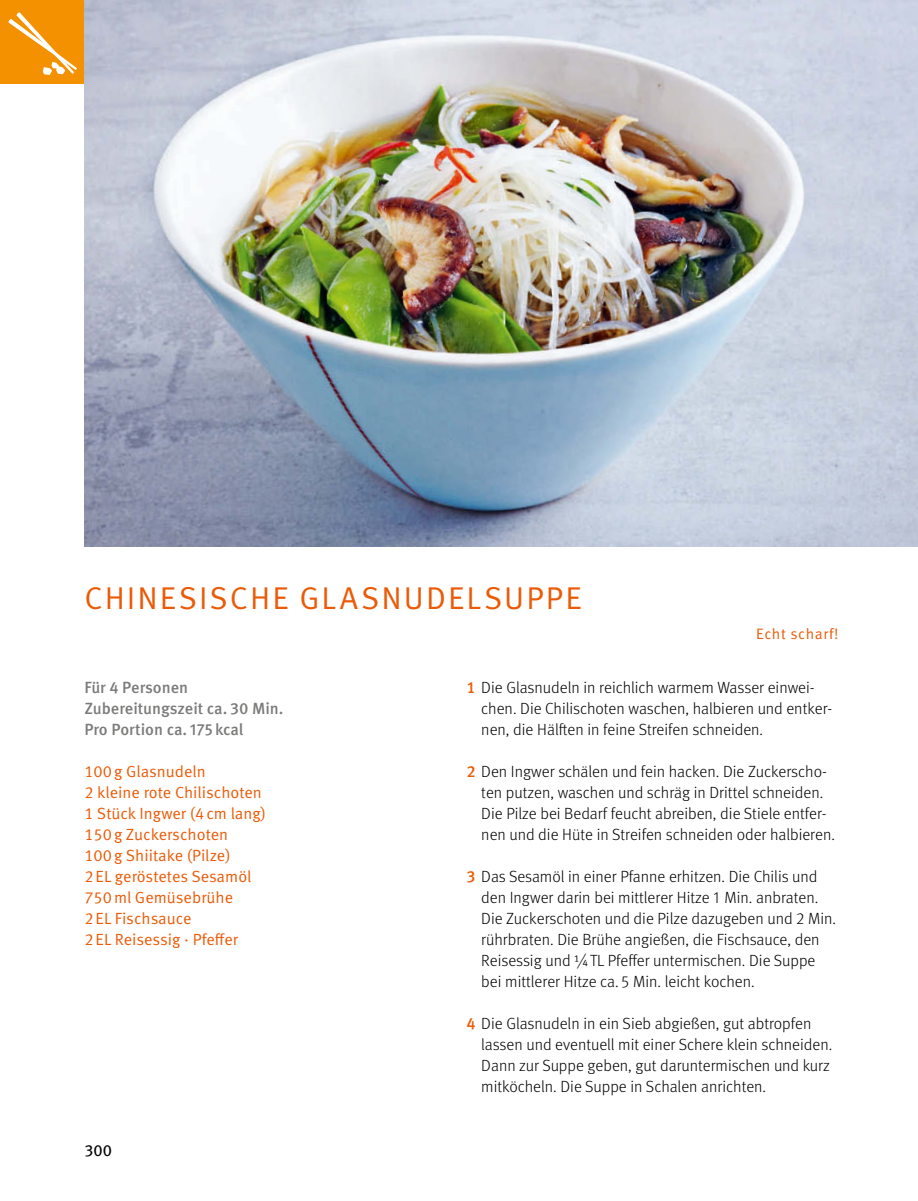
<style>
.page{position:relative;width:918px;height:1201px;background:#fff}
.page>*{position:absolute;margin:0;border:0;box-sizing:border-box;transform-origin:0 0}
.t1{font:31.5px "Meta OT Norm";letter-spacing:.065em;color:#eb5a06}
.t2{font:300 16.1px/21px "Meta OT";color:#000}
.t3{font:16.1px/21px "Meta OT Norm";color:#eb5a06}
.t4{font:500 16.1px/21px "Meta OT";color:#7b7b7a}
.t5{font:16.1px "Meta OT";color:#000}
.t6{font:15.05px "Meta OT Norm";letter-spacing:.04em;color:#eb5a06}
.s1{font-weight:500;color:#eb5a06}
</style>
<div class="page">
<div style="left:0;top:0;width:84px;height:84px;background:#f39100"></div>
<svg style="left:9px;top:13px;width:68px;height:62px"></svg>
<img style="left:84px;top:0;width:834px;height:546px">
<h1 class="t1" style="left:84px;top:583px;width:499px">CHINESISCHE GLASNUDELSUPPE</h1>
<p class="t6" style="left:756px;top:626px;width:84px">Echt scharf!</p>
<p class="t4" style="left:84px;top:678px;width:201px">Für 4 Personen<br>Zubereitungszeit ca. 30 Min.<br>Pro Portion ca. 175 kcal</p>
<p class="t3" style="left:84px;top:761px;width:183px">100 g Glasnudeln<br>2 kleine rote Chilischoten<br>1 Stück Ingwer (4 cm lang)<br>150 g Zuckerschoten<br>100 g Shiitake (Pilze)<br>2 EL geröstetes Sesamöl<br>750 ml Gemüsebrühe<br>2 EL Fischsauce<br>2 EL Reisessig · Pfeffer</p>
<p class="t5" style="left:84px;top:1140px;width:29px">300</p>
<p class="t2" style="left:481px;top:677px;width:352px;text-indent:-15px"><span class="s1">1</span> Die Glasnudeln in reichlich warmem Wasser einwei&shy;chen. Die Chilischoten waschen, halbieren und entker&shy;nen, die Hälften in feine Streifen schneiden.</p>
<p class="t2" style="left:481px;top:761px;width:355px;text-indent:-15px"><span class="s1">2</span> Den Ingwer schälen und fein hacken. Die Zuckerscho&shy;ten putzen, waschen und schräg in Drittel schneiden.<br>Die Pilze bei Bedarf feucht abreiben, die Stiele entfer&shy;nen und die Hüte in Streifen schneiden oder halbieren.</p>
<p class="t2" style="left:481px;top:866px;width:356px;text-indent:-15px"><span class="s1">3</span> Das Sesamöl in einer Pfanne erhitzen. Die Chilis und den Ingwer darin bei mittlerer Hitze 1 Min. anbraten.<br>Die Zuckerschoten und die Pilze dazugeben und 2 Min. rührbraten. Die Brühe angießen, die Fischsauce, den Reisessig und ¼ TL Pfeffer untermischen. Die Suppe bei mittlerer Hitze ca. 5 Min. leicht kochen.</p>
<p class="t2" style="left:481px;top:1013px;width:352px;text-indent:-15px"><span class="s1">4</span> Die Glasnudeln in ein Sieb abgießen, gut abtropfen lassen und eventuell mit einer Schere klein schneiden.<br>Dann zur Suppe geben, gut daruntermischen und kurz mitköcheln. Die Suppe in Schalen anrichten.</p>
</div>
